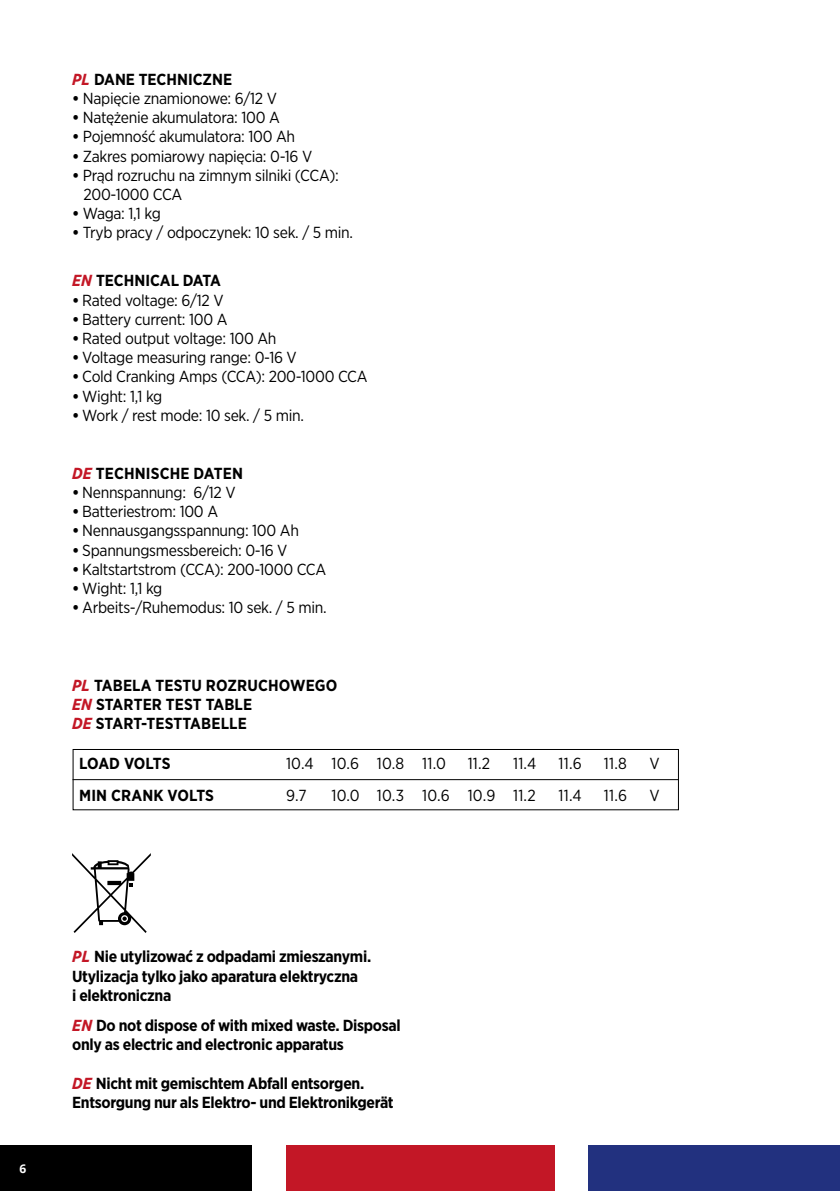
<style>
.page{position:relative;width:840px;height:1191px;background:#fff}
.page>*{position:absolute;margin:0;border:0;box-sizing:border-box;transform-origin:0 0}
.t1{font:16px/19.2px "Gotham Narrow";letter-spacing:-.02em;color:#000}
.t2{font:700 16px/19.2px "Gotham Narrow";letter-spacing:-.02em;color:#000}
.t3{font:700 16px/19.2px "Gotham Narrow";letter-spacing:.01em;color:#000}
.t4{font:700 16px "Gotham Narrow";color:#000}
.t5{font:700 12px "Open Sans";color:#fff}
.s1{font-style:italic;color:#c31726}
.s2{font-weight:700}
</style>
<div class="page">
<div style="left:0;top:1145px;width:251px;height:46px;background:#000"></div>
<div style="left:285px;top:1145px;width:269px;height:46px;background:#c31726"></div>
<div style="left:588px;top:1145px;width:251px;height:46px;background:#22317f"></div>
<svg style="left:72px;top:853px;width:79px;height:80px"></svg>
<div style="left:72px;top:749px;width:606px;height:61px;border:1px solid #000"></div>
<hr style="left:72px;top:779px;width:606px;height:1px;background:#000">
<p class="t4" style="left:72px;top:69px;width:162px"><span class="s1">PL</span> DANE TECHNICZNE</p>
<p class="t1" style="left:72px;top:88px;width:206px"><span class="s2">•</span> Napięcie znamionowe: 6/12 V</p>
<p class="t1" style="left:72px;top:108px;width:209px"><span class="s2">•</span> Natężenie akumulatora: 100 A</p>
<p class="t1" style="left:72px;top:127px;width:224px"><span class="s2">•</span> Pojemność akumulatora: 100 Ah</p>
<p class="t1" style="left:72px;top:146px;width:241px"><span class="s2">•</span> Zakres pomiarowy napięcia: 0-16 V</p>
<p class="t1" style="left:83px;top:165px;width:257px;text-indent:-11px"><span class="s2">•</span> Prąd rozruchu na zimnym silniki (CCA):<br>200-1000 CCA</p>
<p class="t1" style="left:72px;top:204px;width:90px"><span class="s2">•</span> Waga: 1,1 kg</p>
<p class="t1" style="left:72px;top:223px;width:282px"><span class="s2">•</span> Tryb pracy / odpoczynek: 10 sek. / 5 min.</p>
<p class="t4" style="left:72px;top:270px;width:150px"><span class="s1">EN</span> TECHNICAL DATA</p>
<p class="t1" style="left:72px;top:290px;width:153px"><span class="s2">•</span> Rated voltage: 6/12 V</p>
<p class="t1" style="left:72px;top:309px;width:157px"><span class="s2">•</span> Battery current: 100 A</p>
<p class="t1" style="left:72px;top:328px;width:206px"><span class="s2">•</span> Rated output voltage: 100 Ah</p>
<p class="t1" style="left:72px;top:348px;width:226px"><span class="s2">•</span> Voltage measuring range: 0-16 V</p>
<p class="t1" style="left:72px;top:367px;width:297px"><span class="s2">•</span> Cold Cranking Amps (CCA): 200-1000 CCA</p>
<p class="t1" style="left:72px;top:386px;width:92px"><span class="s2">•</span> Wight: 1,1 kg</p>
<p class="t1" style="left:72px;top:405px;width:233px"><span class="s2">•</span> Work / rest mode: 10 sek. / 5 min.</p>
<p class="t3" style="left:72px;top:463px;width:172px"><span class="s1">DE</span> TECHNISCHE DATEN</p>
<p class="t1" style="left:72px;top:482px;width:165px"><span class="s2">•</span> Nennspannung: 6/12 V</p>
<p class="t1" style="left:72px;top:502px;width:147px"><span class="s2">•</span> Batteriestrom: 100 A</p>
<p class="t1" style="left:72px;top:521px;width:228px"><span class="s2">•</span> Nennausgangsspannung: 100 Ah</p>
<p class="t1" style="left:72px;top:540px;width:217px"><span class="s2">•</span> Spannungsmessbereich: 0-16 V</p>
<p class="t1" style="left:72px;top:559px;width:255px"><span class="s2">•</span> Kaltstartstrom (CCA): 200-1000 CCA</p>
<p class="t1" style="left:72px;top:578px;width:92px"><span class="s2">•</span> Wight: 1,1 kg</p>
<p class="t1" style="left:72px;top:598px;width:256px"><span class="s2">•</span> Arbeits-/Ruhemodus: 10 sek. / 5 min.</p>
<p class="t3" style="left:72px;top:675px;width:267px"><span class="s1">PL</span> TABELA TESTU ROZRUCHOWEGO<br><span class="s1">EN</span> STARTER TEST TABLE<br><span class="s1">DE</span> START-TESTTABELLE</p>
<p class="t3" style="left:79px;top:747px;width:136px;line-height:32px">LOAD VOLTS<br>MIN CRANK VOLTS</p>
<p class="t1" style="left:286px;top:754px;width:161px">10.4 10.6 10.8 11.0</p>
<p class="t1" style="left:467px;top:754px;width:24px">11.2</p>
<p class="t1" style="left:513px;top:754px;width:25px">11.4</p>
<p class="t1" style="left:558px;top:754px;width:25px">11.6</p>
<p class="t1" style="left:603px;top:754px;width:24px">11.8</p>
<p class="t1" style="left:649px;top:754px;width:12px">V</p>
<p class="t1" style="left:286px;top:786px;width:22px">9.7</p>
<p class="t1" style="left:331px;top:786px;width:205px">10.0 10.3 10.6 10.9 11.2</p>
<p class="t1" style="left:558px;top:786px;width:25px">11.4</p>
<p class="t1" style="left:603px;top:786px;width:25px">11.6</p>
<p class="t1" style="left:649px;top:786px;width:12px">V</p>
<p class="t5" style="left:20px;top:1160px;width:8px">6</p>
<p class="t2" style="left:72px;top:947px;width:300px"><span class="s1">PL</span> Nie utylizować z odpadami zmieszanymi.<br>Utylizacja tylko jako aparatura elektryczna<br>i elektroniczna</p>
<p class="t2" style="left:72px;top:1015px;width:330px"><span class="s1">EN</span> Do not dispose of with mixed waste. Disposal only as electric and electronic apparatus</p>
<p class="t2" style="left:72px;top:1073px;width:323px"><span class="s1">DE</span> Nicht mit gemischtem Abfall entsorgen.<br>Entsorgung nur als Elektro- und Elektronikgerät</p>
</div>
